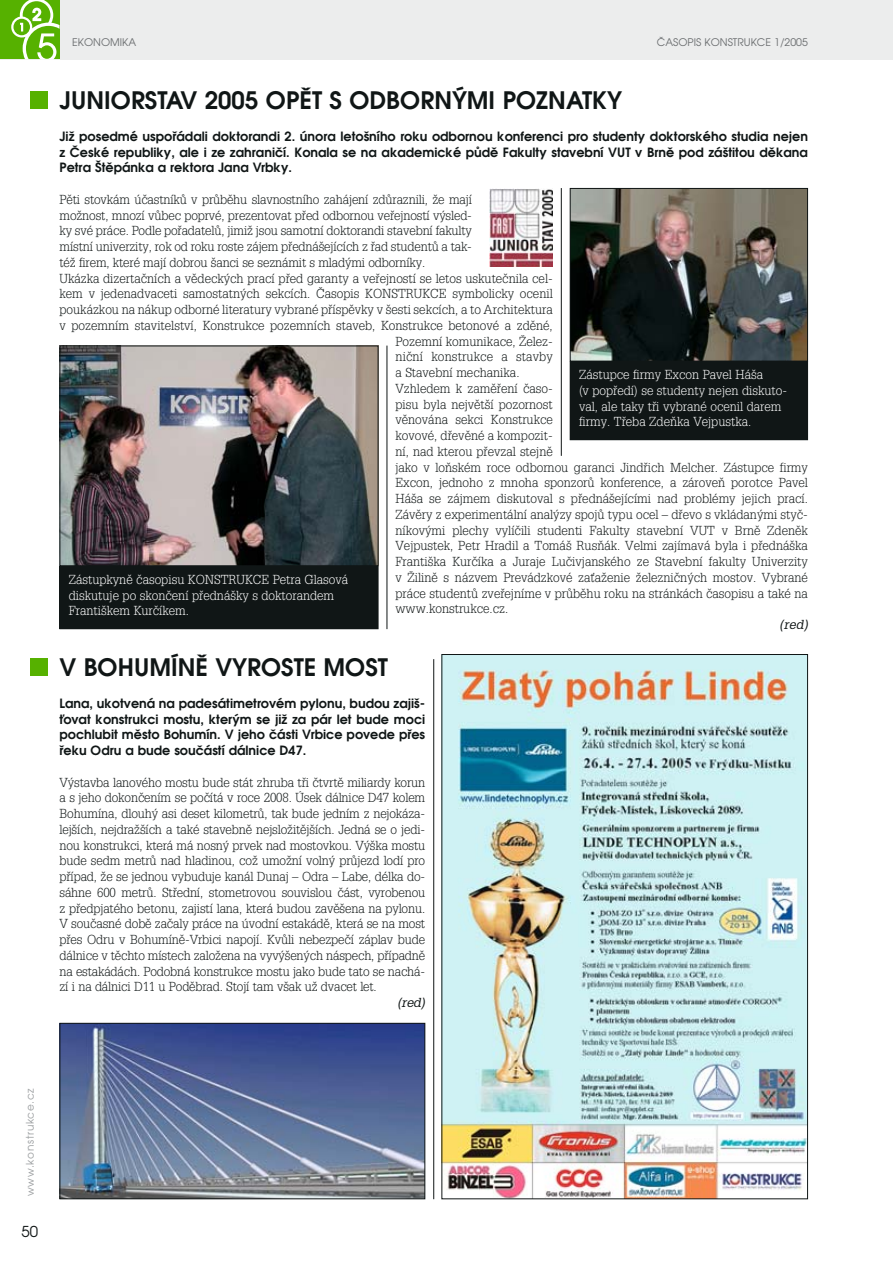
<style>
.page{position:relative;width:893px;height:1263px;background:#fff}
.page>*{position:absolute;margin:0;border:0;box-sizing:border-box;transform-origin:0 0}
.t1{font:600 24px "Avant Garde CE";color:#101616}
.t2{font:15px "Avant Garde CE";color:#101616}
.t3{font:300 12.75px/15.8px "Glypha CE 45";color:#101616;text-align:justify}
.t4{font:600 12.75px/15.8px "Avant Garde CE";color:#101616;text-align:justify}
.t5{font:300 12.75px/15.8px "Glypha CE 45";color:#fff}
.t6{font:italic 12.75px "Glypha CE 56";letter-spacing:-.005em;color:#101616}
.t7{font:10.5px "Avant Garde CE";color:#696c6e}
.t8{font:10.5px "Avant Garde CE";letter-spacing:.06em;color:#9ea1a3}
</style>
<div class="page">
<div style="left:30px;top:91px;width:18px;height:18px;background:#56b100"></div>
<img style="left:62px;top:348px;width:314px;height:216px">
<div style="left:60px;top:346px;width:318px;height:220px;border:1px solid #101616"></div>
<div style="left:60px;top:566px;width:318px;height:63px;background:#101616"></div>
<img style="left:572px;top:190px;width:234px;height:169px">
<div style="left:570px;top:188px;width:238px;height:173px;border:1px solid #101616"></div>
<div style="left:570px;top:362px;width:237px;height:78px;background:#101616"></div>
<div style="left:570px;top:361px;width:238px;height:79px;border:1px solid #101616"></div>
<img style="left:489px;top:188px;width:64px;height:78px">
<hr style="left:561px;top:188px;width:1px;height:268px;background:#101616">
<hr style="left:433px;top:659px;width:1px;height:540px;background:#101616">
<div style="left:30px;top:658px;width:18px;height:18px;background:#56b100"></div>
<img style="left:443px;top:656px;width:363px;height:541px">
<img style="left:62px;top:1025px;width:361px;height:172px">
<div style="left:60px;top:1023px;width:365px;height:176px;border:1px solid #101616"></div>
<hr style="left:387px;top:346px;width:1px;height:283px;background:#101616">
<div style="left:0;top:0;width:893px;height:60px;background:#eceded"></div>
<div style="left:0;top:0;width:60px;height:59px;background:#56b100"></div>
<svg style="left:11px;top:0;width:49px;height:60px"></svg>
<p class="t7" style="left:72px;top:39px;width:65px">EKONOMIKA</p>
<p class="t7" style="left:657px;top:39px;width:152px">ČASOPIS KONSTRUKCE 1/2005</p>
<h1 class="t1" style="left:60px;top:92px;width:564px">JUNIORSTAV 2005 OPĚT S ODBORNÝMI POZNATKY</h1>
<p class="t4" style="left:60px;top:130px;width:750px">Již posedmé uspořádali doktorandi 2. února letošního roku odbornou konferenci pro studenty doktorského studia nejen z České republiky, ale i ze zahraničí. Konala se na akademické půdě Fakulty stavební VUT v Brně pod záštitou děkana Petra Štěpánka a rektora Jana Vrbky.</p>
<p class="t3" style="left:60px;top:193px;width:414px">Pěti stovkám účastníků v průběhu slavnostního zahájení zdůraznili, že mají</p>
<p class="t3" style="left:60px;top:209px;width:414px">možnost, mnozí vůbec poprvé, prezentovat před odbornou veřejností výsled-</p>
<p class="t3" style="left:60px;top:224px;width:414px">ky své práce. Podle pořadatelů, jimiž jsou samotní doktorandi stavební fakulty</p>
<p class="t3" style="left:60px;top:240px;width:414px">místní univerzity, rok od roku roste zájem přednášejících z řad studentů a tak-</p>
<p class="t3" style="left:60px;top:256px;width:367px">též firem, které mají dobrou šanci se seznámit s mladými odborníky.</p>
<p class="t3" style="left:60px;top:272px;width:495px">Ukázka dizertačních a vědeckých prací před garanty a veřejností se letos uskutečnila cel-</p>
<p class="t3" style="left:60px;top:287px;width:495px">kem v jedenadvaceti samostatných sekcích. Časopis KONSTRUKCE symbolicky ocenil</p>
<p class="t3" style="left:60px;top:303px;width:495px">poukázkou na nákup odborné literatury vybrané příspěvky v šesti sekcích, a to Architektura</p>
<p class="t3" style="left:60px;top:319px;width:495px">v pozemním stavitelství, Konstrukce pozemních staveb, Konstrukce betonové a zděné,</p>
<p class="t3" style="left:395px;top:335px;width:159px">Pozemní komunikace, Želez-</p>
<p class="t3" style="left:395px;top:350px;width:159px">niční konstrukce a stavby</p>
<p class="t3" style="left:395px;top:366px;width:126px">a Stavební mechanika.</p>
<p class="t3" style="left:395px;top:382px;width:159px">Vzhledem k zaměření časo-</p>
<p class="t3" style="left:395px;top:398px;width:159px">pisu byla největší pozornost</p>
<p class="t3" style="left:395px;top:413px;width:159px">věnována sekci Konstrukce</p>
<p class="t3" style="left:395px;top:429px;width:159px">kovové, dřevěné a kompozit-</p>
<p class="t3" style="left:395px;top:445px;width:159px">ní, nad kterou převzal stejně</p>
<p class="t3" style="left:395px;top:461px;width:414px">jako v loňském roce odbornou garanci Jindřich Melcher. Zástupce firmy</p>
<p class="t3" style="left:395px;top:476px;width:414px">Excon, jednoho z mnoha sponzorů konference, a zároveň porotce Pavel</p>
<p class="t3" style="left:395px;top:492px;width:414px">Háša se zájmem diskutoval s přednášejícími nad problémy jejich prací.</p>
<p class="t3" style="left:395px;top:508px;width:414px">Závěry z experimentální analýzy spojů typu ocel – dřevo s vkládanými styč-</p>
<p class="t3" style="left:395px;top:524px;width:414px">níkovými plechy vylíčili studenti Fakulty stavební VUT v Brně Zdeněk</p>
<p class="t3" style="left:395px;top:539px;width:414px">Vejpustek, Petr Hradil a Tomáš Rusňák. Velmi zajímavá byla i přednáška</p>
<p class="t3" style="left:395px;top:555px;width:414px">Františka Kurčíka a Juraje Lučivjanského ze Stavební fakulty Univerzity</p>
<p class="t3" style="left:395px;top:571px;width:414px">v Žilině s názvem Prevádzkové zaťaženie železničných mostov. Vybrané</p>
<p class="t3" style="left:395px;top:587px;width:414px">práce studentů zveřejníme v průběhu roku na stránkách časopisu a také na</p>
<p class="t3" style="left:395px;top:602px;width:114px">www.konstrukce.cz.</p>
<p class="t6" style="left:780px;top:620px;width:30px">(red)</p>
<p class="t5" style="left:579px;top:368px;width:210px">Zástupce firmy Excon Pavel Háša<br>(v popředí) se studenty nejen diskuto&shy;val, ale taky tři vybrané ocenil darem firmy. Třeba Zdeňka Vejpustka.</p>
<p class="t5" style="left:69px;top:573px;width:281px">Zástupkyně časopisu KONSTRUKCE Petra Glasová diskutuje po skončení přednášky s doktorandem<br>Františkem Kurčíkem.</p>
<h1 class="t1" style="left:60px;top:659px;width:330px">V BOHUMÍNĚ VYROSTE MOST</h1>
<p class="t4" style="left:60px;top:697px;width:367px">Lana, ukotvená na padesátimetrovém pylonu, budou zajiš&shy;ťovat konstrukci mostu, kterým se již za pár let bude moci pochlubit město Bohumín. V jeho části Vrbice povede přes řeku Odru a bude součástí dálnice D47.</p>
<p class="t3" style="left:60px;top:776px;width:367px">Výstavba lanového mostu bude stát zhruba tři čtvrtě miliardy korun a s jeho dokončením se počítá v roce 2008. Úsek dálnice D47 kolem Bohumína, dlouhý asi deset kilometrů, tak bude jedním z nejokáza&shy;lejších, nejdražších a také stavebně nejsložitějších. Jedná se o jedi&shy;nou konstrukci, která má nosný prvek nad mostovkou. Výška mostu bude sedm metrů nad hladinou, což umožní volný průjezd lodí pro případ, že se jednou vybuduje kanál Dunaj – Odra – Labe, délka do&shy;sáhne 600 metrů. Střední, stometrovou souvislou část, vyrobenou z předpjatého betonu, zajistí lana, která budou zavěšena na pylonu.<br>V současné době začaly práce na úvodní estakádě, která se na most přes Odru v Bohumíně-Vrbici napojí. Kvůli nebezpečí záplav bude dálnice v těchto místech založena na vyvýšených náspech, případně na estakádách. Podobná konstrukce mostu jako bude tato se nachá&shy;zí i na dálnici D11 u Poděbrad. Stojí tam však už dvacet let.</p>
<p class="t6" style="left:397px;top:998px;width:29px">(red)</p>
<p class="t8" style="left:26px;top:1196px;width:109px;rotate:-90deg">www.konstrukce.cz</p>
<p class="t2" style="left:21px;top:1226px;width:18px">50</p>
</div>
